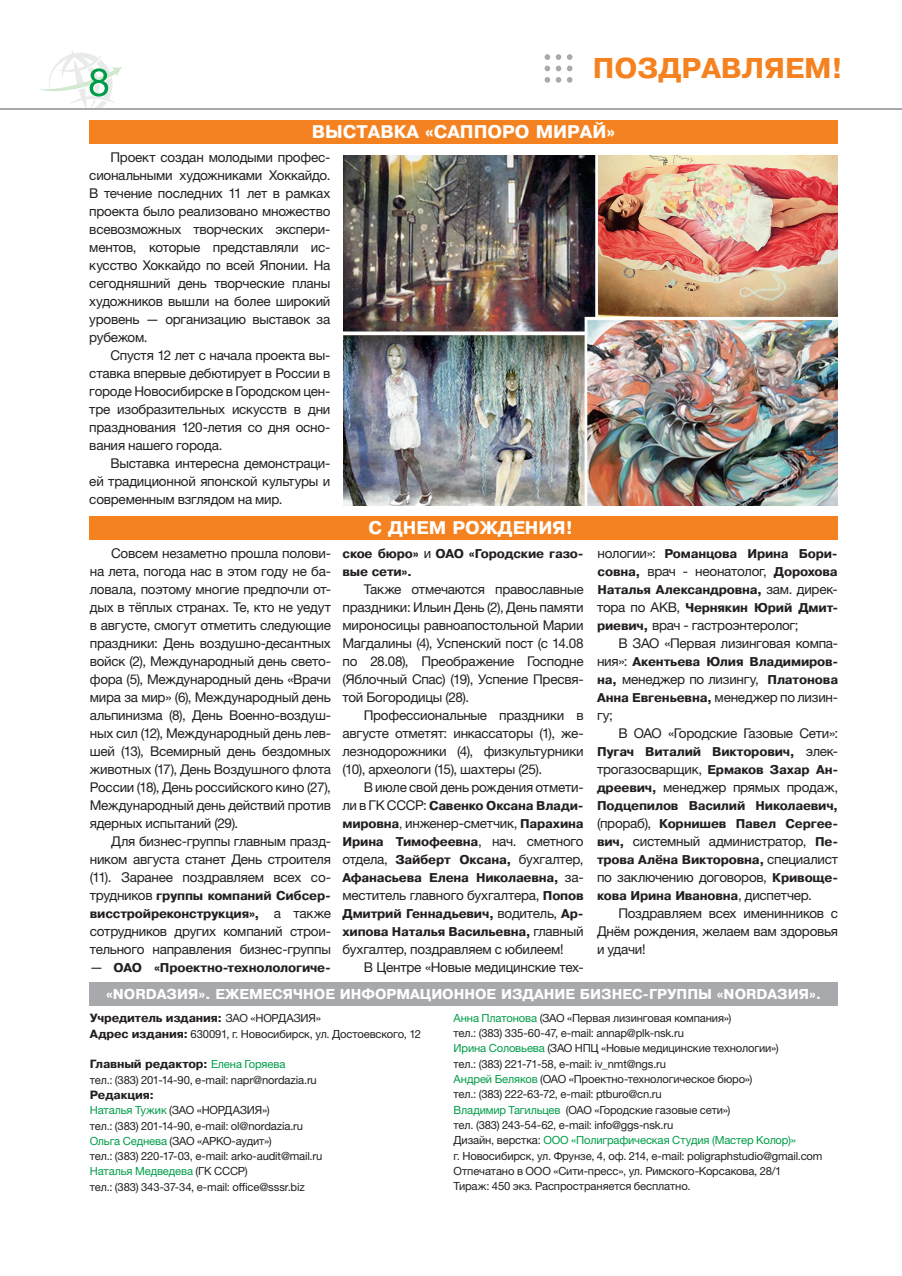
<style>
.page{position:relative;width:902px;height:1276px;background:#fff}
.page>*{position:absolute;margin:0;border:0;box-sizing:border-box;transform-origin:0 0}
.t1{font:700 27px "Pragmatica";color:#f58220}
.t2{font:700 17.25px "Pragmatica";color:#fff}
.text_столбец{font:13.5px/18px "Helvetica Neue LTCYR";letter-spacing:-.02em;color:#231f20;text-align:justify}
.t3{font:700 13.5px "Pragmatica";color:#fff}
.text_столбец-2{font:700 12px/18px "Pragmatica";letter-spacing:-.015em;color:#231f20}
.text_столбец-3{font:11.25px "Helvetica Neue LTCYR";letter-spacing:-.015em;color:#231f20}
.text_столбец-4{font:11.25px "Helvetica Neue LTCYR";letter-spacing:-.015em;color:#009d48}
.text_столбец-5{font:700 11.25px "Pragmatica";letter-spacing:-.01em;color:#231f20}
.s1{font-family:"Helvetica Neue LTCYR";font-weight:400;font-size:13.5px}
.s2{font-family:"Pragmatica";font-weight:700;font-size:12px}
.s3{font-size:12px}
.s4{font-family:"Helvetica Neue LTCYR";font-weight:400}
.s5{font-family:"Pragmatica";font-weight:700}
.s6{font-family:"Helvetica Neue LTCYR";font-weight:400;color:#009d48}
.s7{color:#009d48}
.s8{color:#231f20}
</style>
<div class="page">
<div style="left:89px;top:516px;width:748px;height:23px;background:#f58220"></div>
<img style="left:343px;top:155px;width:494px;height:350px">
<div style="left:89px;top:982px;width:748px;height:23px;background:#a8a9ad"></div>
<div style="left:90px;top:120px;width:747px;height:24px;background:#f58220"></div>
<svg style="left:40px;top:51px;width:82px;height:57px"></svg>
<svg style="left:544px;top:54px;width:17px;height:6px"></svg>
<svg style="left:544px;top:66px;width:17px;height:5px"></svg>
<svg style="left:544px;top:77px;width:17px;height:6px"></svg>
<svg style="left:567px;top:54px;width:5px;height:6px"></svg>
<svg style="left:567px;top:66px;width:5px;height:5px"></svg>
<svg style="left:567px;top:77px;width:5px;height:6px"></svg>
<hr style="left:0;top:108px;width:901px;height:1px;background:#a8a9ad">
<p class="t1" style="left:593px;top:53px;width:251px">ПОЗДРАВЛЯЕМ!</p>
<p class="t2" style="left:312px;top:122px;width:305px">ВЫСТАВКА «САППОРО МИРАЙ»</p>
<p class="text_столбец" style="left:89px;top:148px;width:242px;text-indent:21px">Проект создан молодыми профес&shy;сиональными художниками Хоккайдо.<br>В течение последних 11 лет в рамках проекта было реализовано множество всевозможных творческих экспери&shy;ментов, которые представляли ис&shy;кусство Хоккайдо по всей Японии. На сегодняшний день творческие планы художников вышли на более широкий уровень — организацию выставок за рубежом.</p>
<p class="text_столбец" style="left:89px;top:346px;width:242px;text-indent:21px">Спустя 12 лет с начала проекта вы&shy;ставка впервые дебютирует в России в городе Новосибирске в Городском цен&shy;тре изобразительных искусств в дни празднования 120-летия со дня осно&shy;вания нашего города.</p>
<p class="text_столбец" style="left:89px;top:454px;width:243px;text-indent:21px">Выставка интересна демонстраци&shy;ей традиционной японской культуры и современным взглядом на мир.</p>
<p class="text_столбец" style="left:90px;top:544px;width:242px;text-indent:21px">Совсем незаметно прошла полови&shy;на лета, погода нас в этом году не ба&shy;ловала, поэтому многие предпочли от&shy;дых в тёплых странах. Те, кто не уедут в августе, смогут отметить следующие праздники: День воздушно-десантных войск (2), Международный день свето&shy;фора (5), Международный день «Врачи мира за мир» (6), Международный день альпинизма (8), День Военно-воздуш&shy;ных сил (12), Международный день лев&shy;шей (13), Всемирный день бездомных животных (17), День Воздушного флота России (18), День российского кино (27), Международный день действий против ядерных испытаний (29).</p>
<p class="text_столбец" style="left:90px;top:832px;width:242px;text-indent:21px">Для бизнес-группы главным празд&shy;ником августа станет День строителя (11). Заранее поздравляем всех со-</p>
<p class="text_столбец-2" style="left:90px;top:887px;width:242px"><span class="s1">трудников</span> группы компаний Сибсер&shy;висстройреконструкция», <span class="s1">а также</span></p>
<p class="text_столбец" style="left:90px;top:922px;width:242px">сотрудников других компаний строи&shy;тельного направления бизнес-группы</p>
<p class="text_столбец-2" style="left:90px;top:959px;width:242px"><span class="s1">—</span> ОАО «Проектно-технолологиче-</p>
<p class="t2" style="left:368px;top:518px;width:206px">С ДНЕМ РОЖДЕНИЯ!</p>
<p class="text_столбец-2" style="left:342px;top:545px;width:242px">ское бюро» <span class="s1">и</span> ОАО «Городские газо&shy;вые сети».</p>
<p class="text_столбец" style="left:364px;top:580px;width:221px">Также отмечаются православные</p>
<p class="text_столбец" style="left:342px;top:598px;width:242px">праздники: Ильин День (2), День памяти мироносицы равноапостольной Марии Магдалины (4), Успенский пост (с 14.08 по 28.08), Преображение Господне (Яблочный Спас) (19), Успение Пресвя&shy;той Богородицы (28).</p>
<p class="text_столбец" style="left:342px;top:706px;width:242px;text-indent:21px">Профессиональные праздники в августе отметят: инкассаторы (1), же&shy;лезнодорожники (4), физкультурники (10), археологи (15), шахтеры (25).</p>
<p class="text_столбец" style="left:364px;top:778px;width:221px">В июле свой день рождения отмети-</p>
<p class="text_столбец-2" style="left:342px;top:797px;width:242px"><span class="s1">ли в ГК СССР:</span> Савенко Оксана Влади-</p>
<p class="text_столбец" style="left:342px;top:814px;width:242px"><span class="s2">мировна</span><span class="s3">,</span> инженер-сметчик, <span class="s2">Парахина</span></p>
<p class="text_столбец-2" style="left:342px;top:833px;width:242px">Ирина Тимофеевна<span class="s1">, нач. сметного</span></p>
<p class="text_столбец" style="left:342px;top:850px;width:242px">отдела, <span class="s2">Зайберт Оксана,</span> бухгалтер,</p>
<p class="text_столбец-2" style="left:342px;top:869px;width:242px">Афанасьева Елена Николаевна, <span class="s1">за-</span></p>
<p class="text_столбец" style="left:342px;top:886px;width:242px">меститель главного бухгалтера, <span class="s2">Попов</span></p>
<p class="text_столбец-2" style="left:342px;top:905px;width:242px">Дмитрий Геннадьевич, <span class="s1">водитель,</span> Ар&shy;хипова Наталья Васильевна, <span class="s1">главный</span></p>
<p class="text_столбец" style="left:342px;top:940px;width:222px">бухгалтер, поздравляем с юбилеем!</p>
<p class="text_столбец" style="left:364px;top:958px;width:221px">В Центре «Новые медицинские тех-</p>
<p class="text_столбец-2" style="left:597px;top:545px;width:241px"><span class="s1">нологии»:</span> Романцова Ирина Бори-</p>
<p class="text_столбец" style="left:597px;top:562px;width:241px"><span class="s2">совна,</span> врач - неонатолог, <span class="s2">Дорохова</span></p>
<p class="text_столбец-2" style="left:597px;top:581px;width:241px">Наталья Александровна, <span class="s1">зам. дирек-</span></p>
<p class="text_столбец-2" style="left:597px;top:599px;width:242px"><span class="s1">тора по АКВ,</span> Чернякин Юрий Дмит-</p>
<p class="text_столбец" style="left:597px;top:616px;width:203px"><span class="s2">риевич,</span> врач - гастроэнтеролог;</p>
<p class="text_столбец" style="left:618px;top:634px;width:221px">В ЗАО «Первая лизинговая компа-</p>
<p class="text_столбец-2" style="left:597px;top:653px;width:242px"><span class="s1">ния»:</span> Акентьева Юлия Владимиров-</p>
<p class="text_столбец" style="left:597px;top:670px;width:242px"><span class="s2">на,</span> менеджер по лизингу, <span class="s2">Платонова Анна Евгеньевна,</span> менеджер по лизин&shy;гу;</p>
<p class="text_столбец" style="left:618px;top:724px;width:221px">В ОАО «Городские Газовые Сети»:</p>
<p class="text_столбец-2" style="left:597px;top:743px;width:242px">Пугач Виталий Викторович, <span class="s1">элек-</span></p>
<p class="text_столбец" style="left:597px;top:760px;width:242px">трогазосварщик, <span class="s2">Ермаков Захар Ан&shy;дреевич,</span> менеджер прямых продаж,</p>
<p class="text_столбец-2" style="left:597px;top:797px;width:242px">Подцепилов Василий Николаевич, <span class="s1">(прораб),</span> Корнишев Павел Сергее-</p>
<p class="text_столбец" style="left:597px;top:832px;width:242px"><span class="s2">вич,</span> системный администратор, <span class="s2">Пе-</span></p>
<p class="text_столбец-2" style="left:597px;top:851px;width:242px">трова Алёна Викторовна, <span class="s1">специалист</span></p>
<p class="text_столбец" style="left:597px;top:868px;width:242px">по заключению договоров, <span class="s2">Кривоще-</span></p>
<p class="text_столбец-2" style="left:597px;top:887px;width:216px">кова Ирина Ивановна<span class="s1">, диспетчер.</span></p>
<p class="text_столбец" style="left:597px;top:904px;width:243px;text-indent:21px">Поздравляем всех именинников с Днём рождения, желаем вам здоровья и удачи!</p>
<p class="t3" style="left:106px;top:986px;width:716px">«NORDАЗИЯ». ЕЖЕМЕСЯЧНОЕ ИНФОРМАЦИОННОЕ ИЗДАНИЕ БИЗНЕС-ГРУППЫ «NORDАЗИЯ».</p>
<p class="text_столбец-5" style="left:90px;top:1012px;width:233px">Учредитель издания: <span class="s4">ЗАО «НОРДАЗИЯ»</span></p>
<p class="text_столбец-3" style="left:90px;top:1026px;width:333px"><span class="s5">Адрес издания:</span> 630091, г. Новосибирск, ул. Достоевского, 12</p>
<p class="text_столбец-5" style="left:90px;top:1058px;width:197px">Главный редактор: <span class="s6">Елена Горяева</span></p>
<p class="text_столбец-3" style="left:90px;top:1072px;width:228px">тел.: (383) 201-14-90, e-mail: napr@nordazia.ru</p>
<p class="text_столбец-5" style="left:90px;top:1088px;width:66px">Редакция:</p>
<p class="text_столбец-3" style="left:90px;top:1103px;width:181px"><span class="s7">Наталья Тужик</span> (ЗАО «НОРДАЗИЯ»)</p>
<p class="text_столбец-3" style="left:90px;top:1118px;width:215px">тел.: (383) 201-14-90, e-mail: ol@nordazia.ru</p>
<p class="text_столбец-3" style="left:90px;top:1134px;width:183px"><span class="s7">Ольга Седнева</span> (ЗАО «АРКО-аудит»)</p>
<p class="text_столбец-3" style="left:90px;top:1149px;width:234px">тел.: (383) 220-17-03, e-mail: arko-audit@mail.ru</p>
<p class="text_столбец-4" style="left:90px;top:1164px;width:159px">Наталья Медведева <span class="s8">(ГК СССР)</span></p>
<p class="text_столбец-3" style="left:90px;top:1179px;width:216px">тел.: (383) 343-37-34, e-mail: office@sssr.biz</p>
<p class="text_столбец-3" style="left:453px;top:1011px;width:279px"><span class="s7">Анна Платонова</span> (ЗАО «Первая лизинговая компания»)</p>
<p class="text_столбец-3" style="left:453px;top:1026px;width:232px">тел.: (383) 335-60-47, e-mail: annap@plk-nsk.ru</p>
<p class="text_столбец-3" style="left:453px;top:1041px;width:326px"><span class="s7">Ирина Соловьева</span> (ЗАО НПЦ «Новые медицинские технологии»)</p>
<p class="text_столбец-3" style="left:453px;top:1056px;width:214px">тел.: (383) 221-71-58, e-mail: iv_nmt@ngs.ru</p>
<p class="text_столбец-3" style="left:453px;top:1072px;width:300px"><span class="s7">Андрей Беляков</span> (ОАО «Проектно-технологическое бюро»)</p>
<p class="text_столбец-3" style="left:453px;top:1087px;width:210px">тел.: (383) 222-63-72, e-mail: ptburo@cn.ru</p>
<p class="text_столбец-3" style="left:453px;top:1102px;width:278px"><span class="s7">Владимир Тагильцев</span> (ОАО «Городские газовые сети»)</p>
<p class="text_столбец-3" style="left:453px;top:1118px;width:221px">тел. (383) 243-54-62, e-mail: info@ggs-nsk.ru</p>
<p class="text_столбец-4" style="left:453px;top:1133px;width:344px"><span class="s8">Дизайн, верстка:</span> ООО «Полиграфическая Студия (Мастер Колор)»</p>
<p class="text_столбец-3" style="left:453px;top:1148px;width:370px">г. Новосибирск, ул. Фрунзе, 4, оф. 214, e-mail: poligraphstudio@gmail.com</p>
<p class="text_столбец-3" style="left:453px;top:1164px;width:329px">Отпечатано в ООО «Сити-пресс», ул. Римского-Корсакова, 28/1</p>
<p class="text_столбец-3" style="left:453px;top:1179px;width:238px">Тираж: 450 экз. Распространяется бесплатно.</p>
</div>
